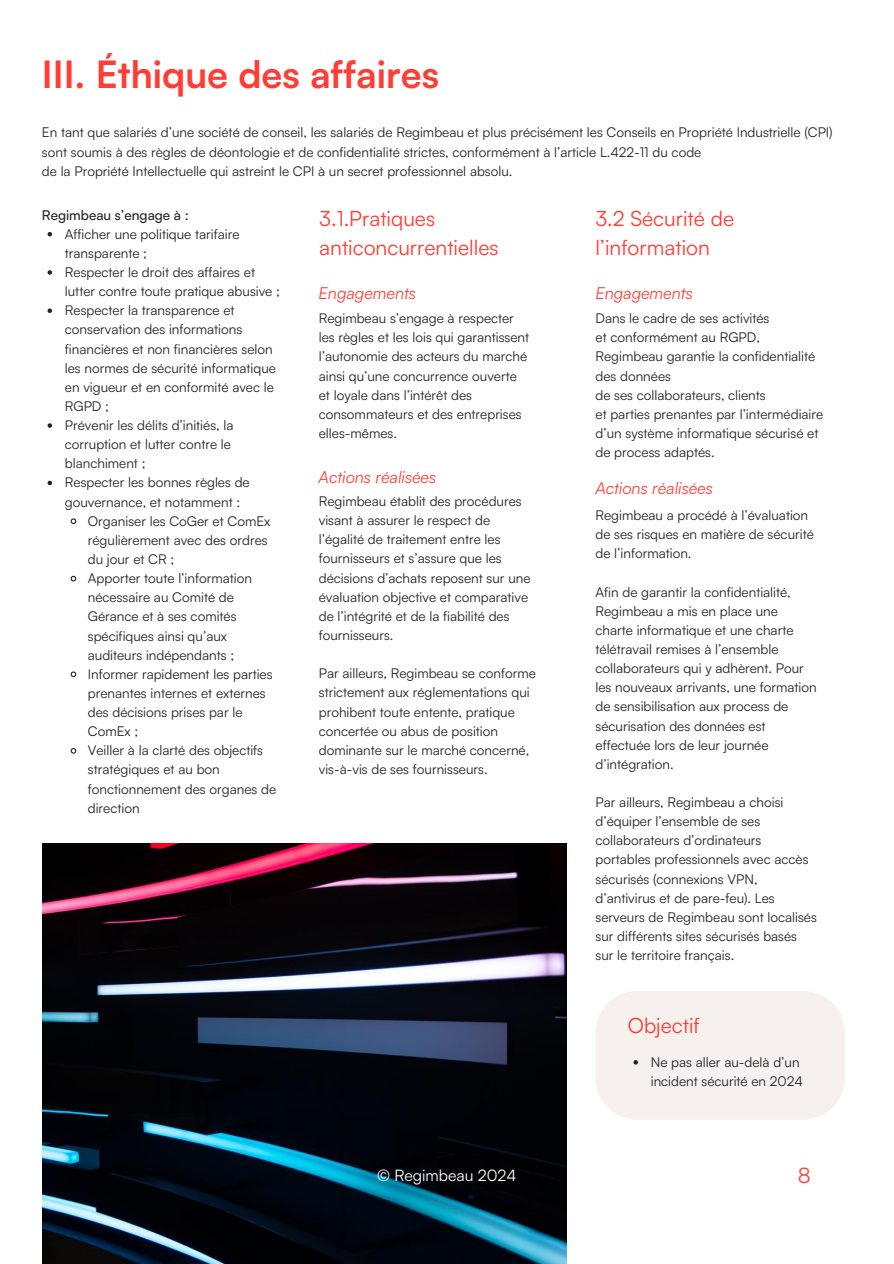
<style>
.page{position:relative;width:894px;height:1264px;background:#fff}
.page>*{position:absolute;margin:0;border:0;box-sizing:border-box;transform-origin:0 0}
.t1{font:700 37.5px "Satoshi";color:#ff3d34}
.t2{font:21.15px "Satoshi";color:#ff3d34}
.t3{font:21px/29.2px "Satoshi";color:#ff3d34}
.t4{font:italic 16.5px "Satoshi";color:#ff3d34}
.t5{font:15.75px "Satoshi";color:#fff}
.t6{font:13.5px/19.2px "Satoshi";color:#252324}
.t7{font:500 13.5px "Satoshi";color:#252324}
</style>
<div class="page">
<img style="left:43px;top:843px;width:523px;height:420px">
<svg style="left:48px;top:232px;width:4px;height:4px"></svg>
<svg style="left:48px;top:270px;width:4px;height:5px"></svg>
<svg style="left:48px;top:308px;width:4px;height:5px"></svg>
<svg style="left:48px;top:423px;width:4px;height:5px"></svg>
<svg style="left:48px;top:480px;width:4px;height:5px"></svg>
<svg style="left:70px;top:518px;width:7px;height:6px"></svg>
<svg style="left:70px;top:575px;width:7px;height:7px"></svg>
<svg style="left:70px;top:671px;width:7px;height:7px"></svg>
<svg style="left:70px;top:748px;width:7px;height:6px"></svg>
<div style="left:596px;top:991px;width:248px;height:128px;background:#f6f0ee"></div>
<h1 class="t1" style="left:42px;top:50px;width:398px">III. Éthique des affaires</h1>
<p class="t6" style="left:42px;top:123px;width:792px">En tant que salariés d’une société de conseil, les salariés de Regimbeau et plus précisément les Conseils en Propriété Industrielle (CPI) sont soumis à des règles de déontologie et de confidentialité strictes, conformément à l’article L.422-11 du code<br>de la Propriété Intellectuelle qui astreint le CPI à un secret professionnel absolu.</p>
<p class="t7" style="left:42px;top:206px;width:148px">Regimbeau s’engage à :</p>
<p class="t6" style="left:65px;top:224px;width:216px">Afficher une politique tarifaire transparente ;<br>Respecter le droit des affaires et lutter contre toute pratique abusive ;<br>Respecter la transparence et conservation des informations financières et non financières selon les normes de sécurité informatique en vigueur et en conformité avec le<br>RGPD ;<br>Prévenir les délits d’initiés, la corruption et lutter contre le blanchiment ;<br>Respecter les bonnes règles de gouvernance, et notamment :</p>
<p class="t6" style="left:88px;top:511px;width:190px">Organiser les CoGer et ComEx régulièrement avec des ordres du jour et CR ;<br>Apporter toute l’information nécessaire au Comité de<br>Gérance et à ses comités spécifiques ainsi qu’aux auditeurs indépendants ;<br>Informer rapidement les parties prenantes internes et externes des décisions prises par le<br>ComEx ;<br>Veiller à la clarté des objectifs stratégiques et au bon fonctionnement des organes de direction</p>
<h3 class="t3" style="left:319px;top:203px;width:181px">3.1.Pratiques anticoncurrentielles</h3>
<h3 class="t3" style="left:595px;top:203px;width:140px">3.2 Sécurité de l’information</h3>
<p class="t4" style="left:318px;top:283px;width:99px">Engagements</p>
<p class="t4" style="left:595px;top:283px;width:99px">Engagements</p>
<p class="t6" style="left:319px;top:308px;width:212px">Regimbeau s’engage à respecter les règles et les lois qui garantissent l’autonomie des acteurs du marché ainsi qu’une concurrence ouverte et loyale dans l’intérêt des consommateurs et des entreprises elles-mêmes.</p>
<p class="t6" style="left:595px;top:308px;width:229px">Dans le cadre de ses activités<br>et conformément au RGPD,<br>Regimbeau garantie la confidentialité des données<br>de ses collaborateurs, clients<br>et parties prenantes par l’intermédiaire d’un système informatique sécurisé et de process adaptés.</p>
<p class="t6" style="left:319px;top:491px;width:213px">Regimbeau établit des procédures visant à assurer le respect de l’égalité de traitement entre les fournisseurs et s’assure que les décisions d’achats reposent sur une évaluation objective et comparative de l’intégrité et de la fiabilité des fournisseurs.</p>
<p class="t6" style="left:319px;top:663px;width:218px">Par ailleurs, Regimbeau se conforme strictement aux réglementations qui prohibent toute entente, pratique concertée ou abus de position dominante sur le marché concerné, vis-à-vis de ses fournisseurs.</p>
<p class="t4" style="left:318px;top:466px;width:119px">Actions réalisées</p>
<p class="t4" style="left:595px;top:477px;width:119px">Actions réalisées</p>
<p class="t6" style="left:595px;top:505px;width:220px">Regimbeau a procédé à l’évaluation de ses risques en matière de sécurité de l’information.</p>
<p class="t6" style="left:595px;top:581px;width:222px">Afin de garantir la confidentialité,<br>Regimbeau a mis en place une charte informatique et une charte télétravail remises à l’ensemble collaborateurs qui y adhèrent. Pour les nouveaux arrivants, une formation de sensibilisation aux process de sécurisation des données est effectuée lors de leur journée d’intégration.</p>
<p class="t6" style="left:595px;top:792px;width:223px">Par ailleurs, Regimbeau a choisi d’équiper l’ensemble de ses collaborateurs d’ordinateurs portables professionnels avec accès sécurisés (connexions VPN, d’antivirus et de pare-feu). Les serveurs de Regimbeau sont localisés sur différents sites sécurisés basés sur le territoire français.</p>
<h3 class="t3" style="left:627px;top:1009px;width:73px">Objectif</h3>
<p class="t5" style="left:377px;top:1165px;width:141px">© Regimbeau 2024</p>
<p class="t6" style="left:650px;top:1052px;width:153px">Ne pas aller au-delà d’un incident sécurité en 2024</p>
<h2 class="t2" style="left:797px;top:1161px;width:14px">8</h2>
</div>
